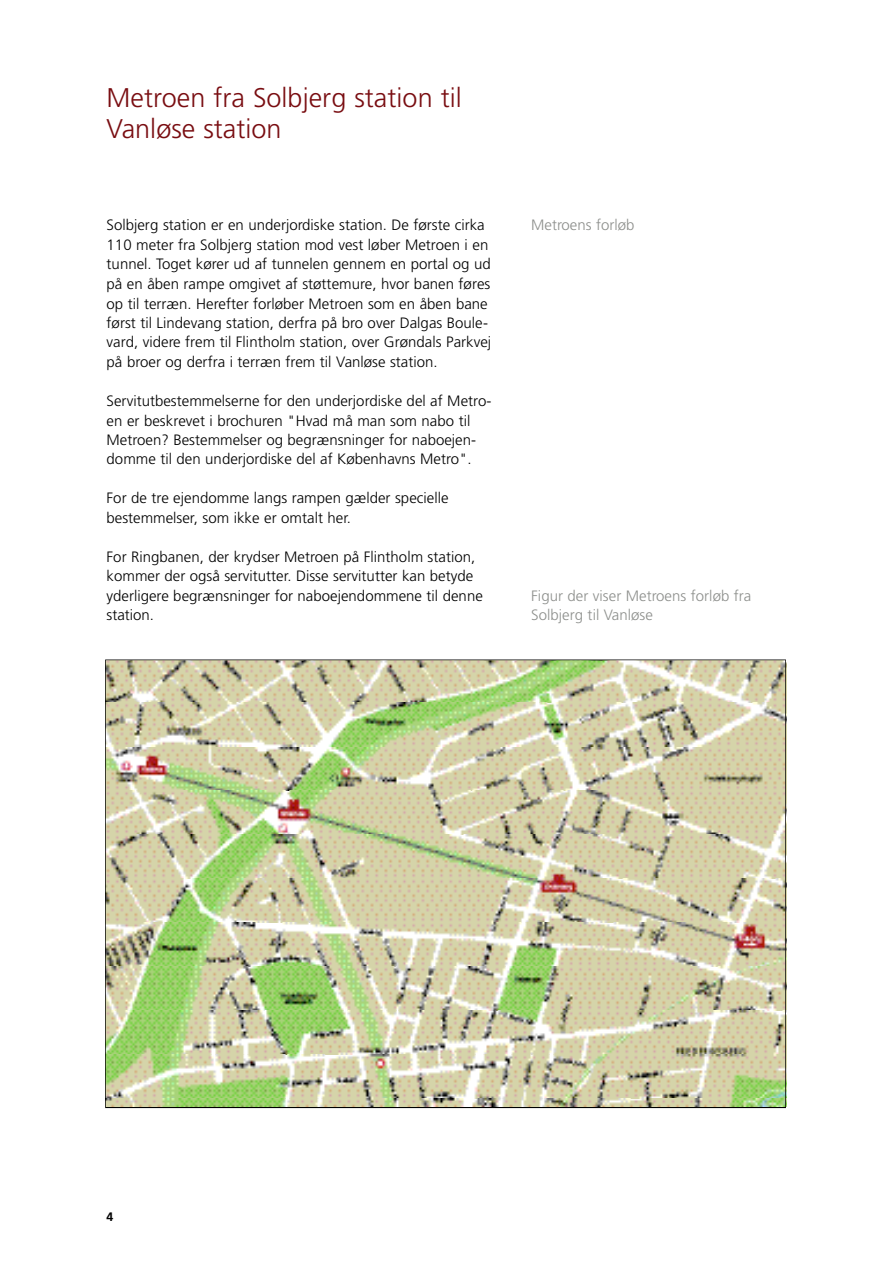
<style>
.page{position:relative;width:893px;height:1263px;background:#fff}
.page>*{position:absolute;margin:0;border:0;box-sizing:border-box;transform-origin:0 0}
.t1{font:300 27px/31.3px "Frutiger";color:#790d11}
.t2{font:300 15px/19.5px "Frutiger";color:#000}
.t3{font:300 15px/19.5px "Frutiger";color:#8d8f8c}
.t4{font:700 12.3px "Frutiger";color:#000}
</style>
<div class="page">
<img style="left:105px;top:660px;width:681px;height:448px">
<h1 class="t1" style="left:107px;top:84px;width:356px">Metroen fra Solbjerg station til<br>Vanløse station</h1>
<p class="t2" style="left:107px;top:217px;width:386px">Solbjerg station er en underjordiske station. De første cirka 110 meter fra Solbjerg station mod vest løber Metroen i en tunnel. Toget kører ud af tunnelen gennem en portal og ud på en åben rampe omgivet af støttemure, hvor banen føres op til terræn. Herefter forløber Metroen som en åben bane først til Lindevang station, derfra på bro over Dalgas Boule&shy;vard, videre frem til Flintholm station, over Grøndals Parkvej på broer og derfra i terræn frem til Vanløse station.</p>
<p class="t2" style="left:107px;top:392px;width:386px">Servitutbestemmelserne for den underjordiske del af Metro&shy;en er beskrevet i brochuren "Hvad må man som nabo til Metroen? Bestemmelser og begrænsninger for naboejen&shy;domme til den underjordiske del af Københavns Metro".</p>
<p class="t2" style="left:107px;top:489px;width:343px">For de tre ejendomme langs rampen gælder specielle bestemmelser, som ikke er omtalt her.</p>
<p class="t2" style="left:107px;top:548px;width:378px">For Ringbanen, der krydser Metroen på Flintholm station, kommer der også servitutter. Disse servitutter kan betyde yderligere begrænsninger for naboejendommene til denne station.</p>
<p class="t3" style="left:531px;top:217px;width:105px">Metroens forløb</p>
<p class="t3" style="left:531px;top:587px;width:222px">Figur der viser Metroens forløb fra<br>Solbjerg til Vanløse</p>
<p class="t4" style="left:107px;top:1212px;width:8px">4</p>
</div>
